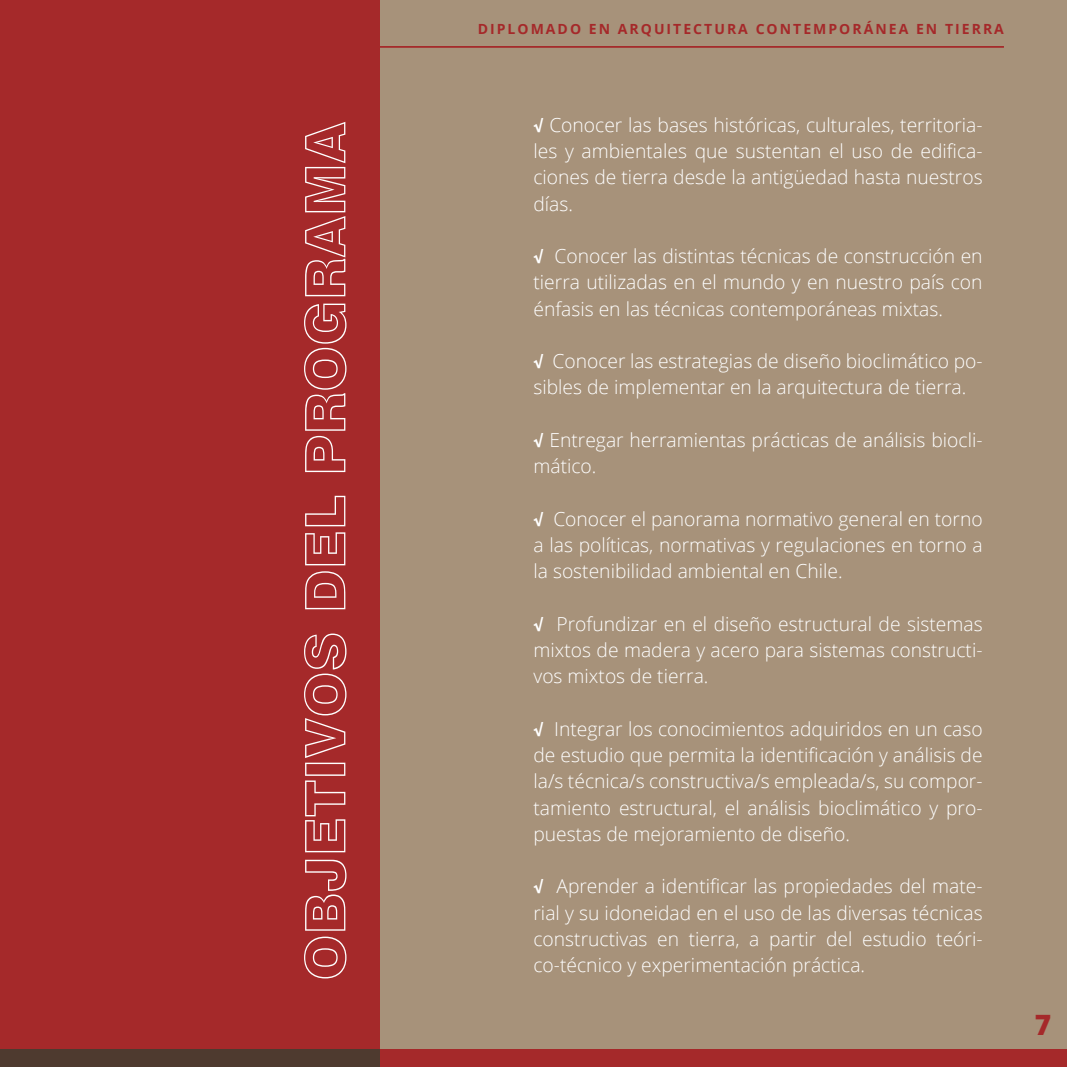
<style>
.page{position:relative;width:1067px;height:1067px;background:#fff}
.page>*{position:absolute;margin:0;border:0;box-sizing:border-box;transform-origin:0 0}
.t1{font:56px "Swiss 721 BT Black Outline";color:#fff}
.t2{font:800 28px "Open Sans";color:#a5292a}
.t3{font:300 19.25px/26.2px "Open Sans";color:#fff;text-align:justify}
.t4{font:700 14px "Open Sans";letter-spacing:.145em;color:#a5292a}
.s1{font-family:"Century Gothic Pro";font-weight:700}
</style>
<div class="page">
<div style="left:379px;top:0;width:688px;height:1067px;background:#a7927a"></div>
<div style="left:0;top:0;width:379px;height:1067px;background:#a5292a"></div>
<hr style="left:379px;top:46px;width:625px;height:2px;background:#a5292a">
<div style="left:0;top:1049px;width:418px;height:18px;background:#4e3a2f"></div>
<div style="left:381px;top:1049px;width:686px;height:18px;background:#a5292a"></div>
<h1 class="t1" style="left:291px;top:980px;width:860px;rotate:-90deg">OBJETIVOS DEL PROGRAMA</h1>
<p class="t4" style="left:478px;top:19px;width:528px">DIPLOMADO EN ARQUITECTURA CONTEMPORÁNEA EN TIERRA</p>
<p class="t3" style="left:533px;top:111px;width:450px"><span class="s1">√</span> Conocer las bases históricas, culturales, territoria&shy;les y ambientales que sustentan el uso de edifica&shy;ciones de tierra desde la antigüedad hasta nuestros días.</p>
<p class="t3" style="left:533px;top:242px;width:450px"><span class="s1">√</span> Conocer las distintas técnicas de construcción en tierra utilizadas en el mundo y en nuestro país con énfasis en las técnicas contemporáneas mixtas.</p>
<p class="t3" style="left:533px;top:347px;width:450px"><span class="s1">√</span> Conocer las estrategias de diseño bioclimático po&shy;sibles de implementar en la arquitectura de tierra.</p>
<p class="t3" style="left:533px;top:426px;width:450px"><span class="s1">√</span> Entregar herramientas prácticas de análisis biocli&shy;mático.</p>
<p class="t3" style="left:533px;top:505px;width:450px"><span class="s1">√</span> Conocer el panorama normativo general en torno a las políticas, normativas y regulaciones en torno a la sostenibilidad ambiental en Chile.</p>
<p class="t3" style="left:533px;top:610px;width:450px"><span class="s1">√</span> Profundizar en el diseño estructural de sistemas mixtos de madera y acero para sistemas constructi&shy;vos mixtos de tierra.</p>
<p class="t3" style="left:533px;top:715px;width:450px"><span class="s1">√</span> Integrar los conocimientos adquiridos en un caso de estudio que permita la identificación y análisis de la/s técnica/s constructiva/s empleada/s, su compor&shy;tamiento estructural, el análisis bioclimático y pro&shy;puestas de mejoramiento de diseño.</p>
<p class="t3" style="left:533px;top:872px;width:450px"><span class="s1">√</span> Aprender a identificar las propiedades del mate&shy;rial y su idoneidad en el uso de las diversas técnicas constructivas en tierra, a partir del estudio teóri&shy;co-técnico y experimentación práctica.</p>
<h2 class="t2" style="left:1014px;top:1003px;width:38px">77</h2>
</div>
